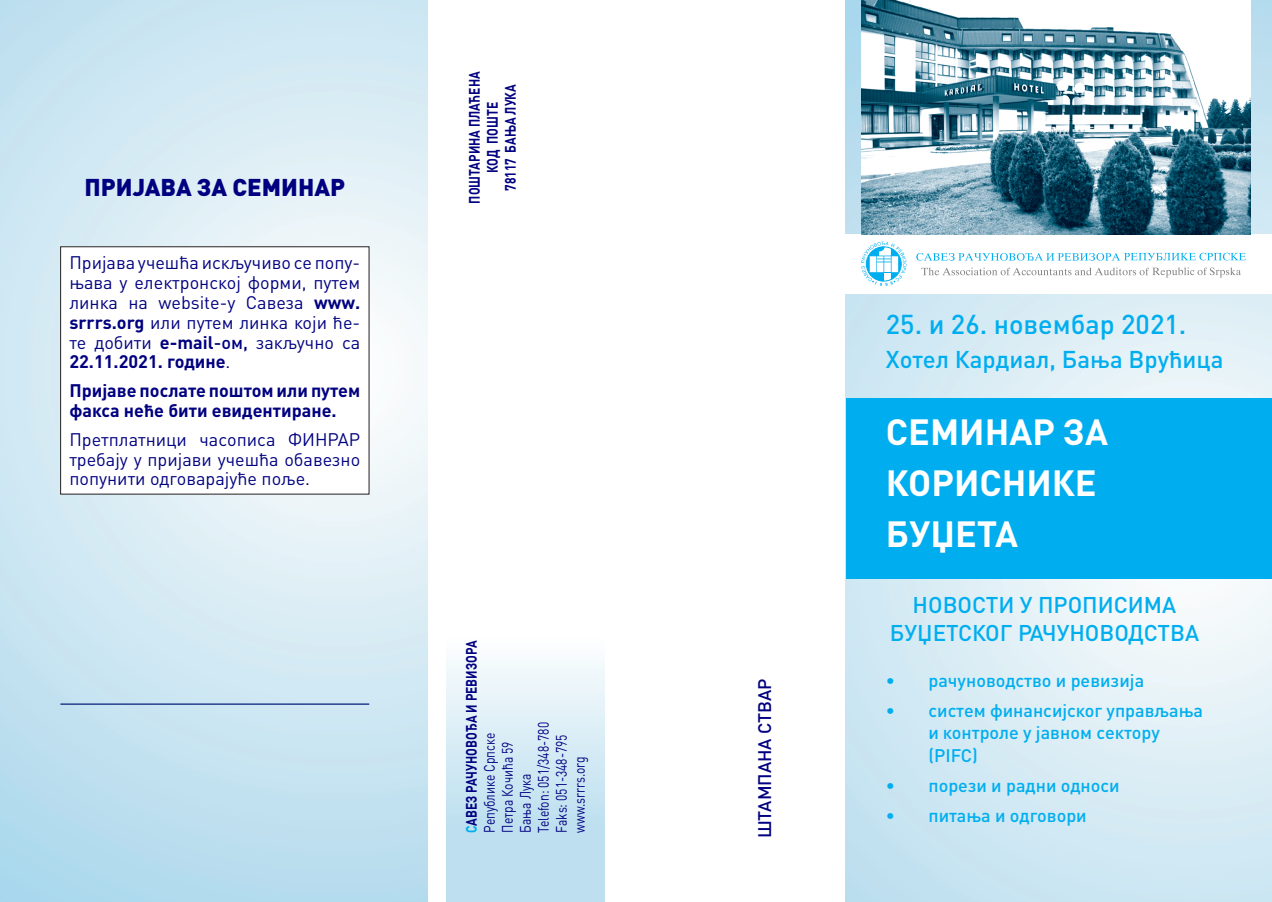
<style>
.page{position:relative;width:1272px;height:902px;background:#fff}
.page>*{position:absolute;margin:0;border:0;box-sizing:border-box;transform-origin:0 0}
.t1{font:700 36px/51px "DIN Pro";color:#fff}
.t2{font:500 27px "DIN Pro";color:#00aeef}
.t3{font:500 24px "DIN Pro";color:#00aeef}
.t4{font:900 24px "DIN Pro";color:#000080}
.t5{font:500 22.5px "DIN Pro";color:#00aeef}
.t6{font:18px/19.8px "DIN Pro";color:#000080}
.t7{font:500 18px/22.5px "DIN Pro";color:#00aeef}
.t8{font:700 18px/19.8px "DIN Pro";color:#000080}
.t9{font:500 18px "DIN Pro";color:#000080}
.t10{font:700 15px/18px "DIN Pro";color:#000080;scale:.8 1}
.t11{font:15px "DIN Pro";color:#000080;scale:.8 1}
.s1{font-weight:700}
.s2{font-weight:500}
.s3{color:#00aeef}
.s4{font-weight:400}
</style>
<div class="page">
<div style="left:446px;top:584px;width:158px;height:317px;background:linear-gradient(to bottom,#fff,#b0d9ec)"></div>
<img style="left:845px;top:0;width:426px;height:901px">
<div style="left:846px;top:398px;width:425px;height:180px;background:#00aeef"></div>
<div style="left:845px;top:234px;width:426px;height:59px;background:#fff"></div>
<svg style="left:861px;top:242px;width:45px;height:44px"></svg>
<div style="left:866px;top:247px;width:35px;height:34px;border:1px solid #00aeef;border-radius:50%"></div>
<svg style="left:916px;top:253px;width:329px;height:8px"></svg>
<svg style="left:921px;top:267px;width:319px;height:10px"></svg>
<img style="left:0;top:0;width:427px;height:901px">
<img style="left:861px;top:1px;width:389px;height:233px">
<div style="left:61px;top:247px;width:308px;height:247px;background:#fff"></div>
<div style="left:60px;top:246px;width:309px;height:248px;border:1px solid #231f20"></div>
<hr style="left:60px;top:703px;width:309px;height:1px;background:#253f8e">
<p class="t4" style="left:84px;top:171px;width:262px">ПРИЈАВА ЗА СЕМИНАР</p>
<p class="t6" style="left:69px;top:252px;width:292px">Пријавa учешћа искључиво се попу&shy;њава у електронској форми, путем линка на website-у Савеза <span class="s1">www. srrrs.org</span> или путем линка који ће&shy;те добити <span class="s1">e-mail</span><span class="s2">-ом,</span> закључно са<br><span class="s1">22.11.2021. године</span>.</p>
<p class="t8" style="left:69px;top:380px;width:292px">Пријаве послате поштом или путем факса неће бити евидентиране.</p>
<p class="t6" style="left:69px;top:428px;width:292px;text-align:justify">Претплатници часописа ФИНРАР требају у пријави учешћа обавезно попунити одговарајуће поље.</p>
<p class="t10" style="left:465px;top:203px;width:167px;text-align:center;rotate:-90deg">ПОШТАРИНА ПЛАЋЕНА<br>КОД ПОШТЕ</p>
<p class="t10" style="left:501px;top:191px;width:135px;rotate:-90deg">78117 БАЊА ЛУКА</p>
<p class="t10" style="left:461px;top:832px;width:241px;rotate:-90deg"><span class="s3">С</span>АВЕЗ РАЧУНОВОЂА И РЕВИЗОРА<br><span class="s4">Републике Српске</span></p>
<p class="t11" style="left:533px;top:832px;width:140px;rotate:-90deg">Telefon: 051/348-780</p>
<p class="t11" style="left:551px;top:832px;width:124px;rotate:-90deg">Faks: 051-348-795</p>
<p class="t11" style="left:497px;top:832px;width:115px;rotate:-90deg">Петра Кочића 59</p>
<p class="t11" style="left:515px;top:832px;width:75px;rotate:-90deg">Бања Лука</p>
<p class="t11" style="left:569px;top:832px;width:97px;rotate:-90deg">www.srrrs.org</p>
<p class="t9" style="left:752px;top:838px;width:162px;rotate:-90deg">ШТАМПАНА СТВАР</p>
<p class="t2" style="left:885px;top:305px;width:302px">25. и 26. новембар 2021.</p>
<p class="t3" style="left:885px;top:343px;width:339px">Хотел Кардиал, Бања Врућица</p>
<p class="t1" style="left:885px;top:405px;width:224px">СЕМИНАР ЗА</p>
<p class="t1" style="left:885px;top:456px;width:212px">КОРИСНИКЕ<br>БУЏЕТА</p>
<p class="t5" style="left:912px;top:589px;width:265px">НОВОСТИ У ПРОПИСИМА</p>
<p class="t5" style="left:889px;top:617px;width:311px">БУЏЕТСКОГ РАЧУНОВОДСТВА</p>
<p class="t7" style="left:885px;top:668px;width:260px">• рачуноводство и ревизија</p>
<p class="t7" style="left:928px;top:698px;width:276px;text-indent:-43px">• систем финансијског управљања и контроле у јавном сектору (PIFC)</p>
<p class="t7" style="left:885px;top:773px;width:235px">• порези и радни односи</p>
<p class="t7" style="left:885px;top:803px;width:202px">• питања и одговори</p>
</div>
